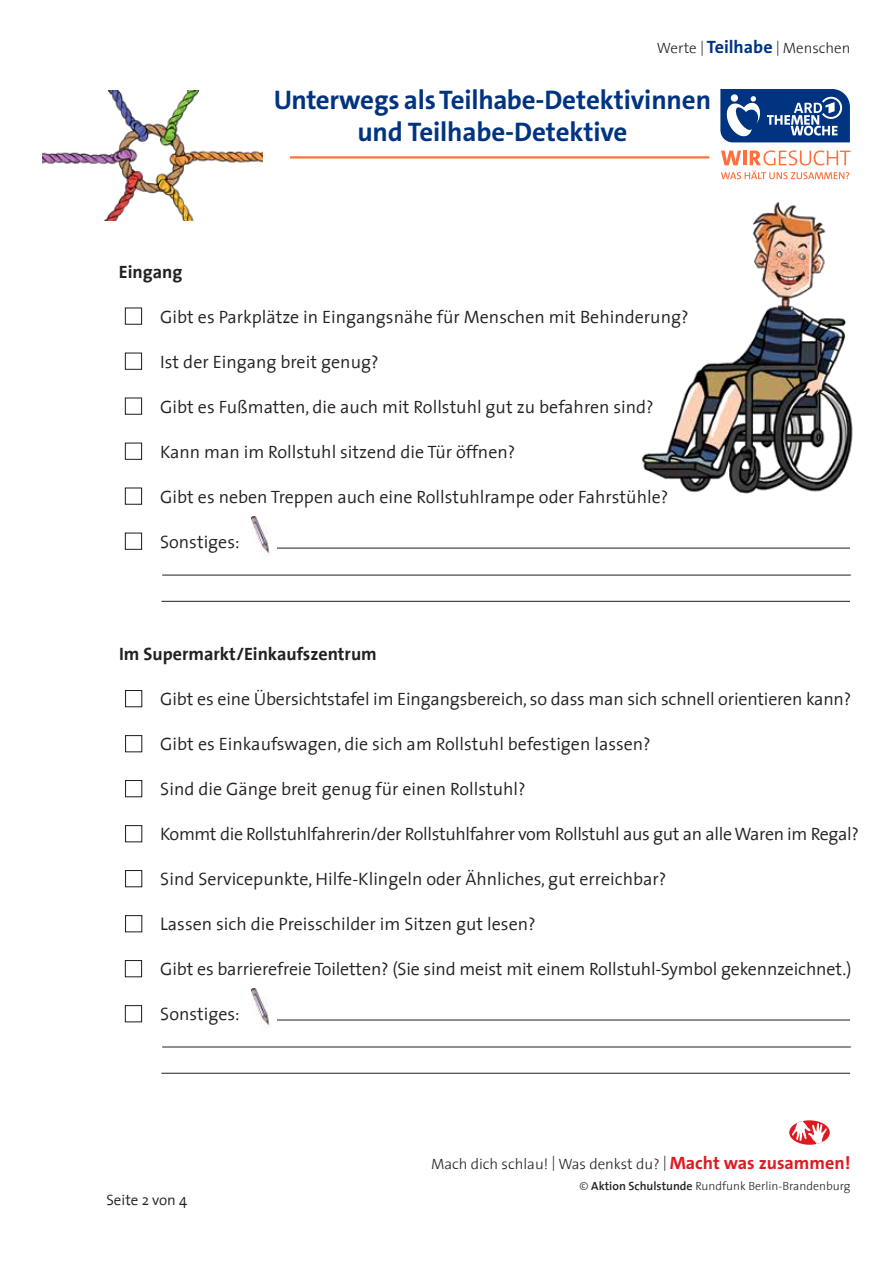
<style>
.page{position:relative;width:893px;height:1263px;background:#fff}
.page>*{position:absolute;margin:0;border:0;box-sizing:border-box;transform-origin:0 0}
.t1{font:700 27px/32.4px "The Sans C5";letter-spacing:-.005em;color:#003480;text-align:center}
.t2{font:300 18px "The Sans 4";color:#241f21}
.t3{font:300 18px "The Sans 4";letter-spacing:-.02em;color:#241f21}
.t4{font:700 18px "The Sans 7";color:#241f21}
.t5{font:300 15px "The Sans 3";color:#241f21}
.t6{font:300 15px "The Sans 4";color:#231f20}
.t7{font:300 12px "The Sans 3";color:#241f21}
.s1{font-family:"The Sans C5";font-weight:700;font-size:18px;color:#003480}
.s2{font-family:"The Sans C5";font-weight:700;font-size:18px;color:#de1a21}
.s3{font-family:"The Sans 6";font-weight:600}
</style>
<div class="page">
<hr style="left:290px;top:156px;width:419px;height:3px;background:#ff703e">
<svg style="left:789px;top:1120px;width:41px;height:25px"></svg>
<svg style="left:792px;top:1120px;width:35px;height:25px"></svg>
<svg style="left:721px;top:150px;width:129px;height:29px"></svg>
<svg style="left:720px;top:89px;width:130px;height:53px;background:#38609c"></svg>
<img style="left:43px;top:90px;width:219px;height:130px">
<hr style="left:256px;top:548px;width:594px;height:1px;background:#231f20">
<div style="left:248px;top:517px;width:29px;height:40px;background:#fff"></div>
<img style="left:252px;top:517px;width:18px;height:39px">
<hr style="left:256px;top:1020px;width:594px;height:1px;background:#231f20">
<div style="left:248px;top:988px;width:29px;height:41px;background:#fff"></div>
<img style="left:252px;top:988px;width:18px;height:40px">
<hr style="left:162px;top:575px;width:689px;height:1px;background:#231f20">
<hr style="left:162px;top:1046px;width:689px;height:1px;background:#231f20">
<hr style="left:161px;top:601px;width:689px;height:1px;background:#231f20">
<hr style="left:161px;top:1073px;width:689px;height:1px;background:#231f20">
<div style="left:125px;top:308px;width:17px;height:17px;border:1px solid #1c1c1c"></div>
<div style="left:125px;top:353px;width:17px;height:17px;border:1px solid #1c1c1c"></div>
<div style="left:125px;top:690px;width:17px;height:17px;border:1px solid #1c1c1c"></div>
<div style="left:125px;top:735px;width:17px;height:17px;border:1px solid #1c1c1c"></div>
<div style="left:125px;top:398px;width:17px;height:17px;border:1px solid #1c1c1c"></div>
<div style="left:125px;top:443px;width:17px;height:17px;border:1px solid #1c1c1c"></div>
<div style="left:125px;top:780px;width:17px;height:17px;border:1px solid #1c1c1c"></div>
<div style="left:125px;top:825px;width:17px;height:17px;border:1px solid #1c1c1c"></div>
<div style="left:125px;top:488px;width:17px;height:17px;border:1px solid #1c1c1c"></div>
<div style="left:125px;top:533px;width:17px;height:17px;border:1px solid #1c1c1c"></div>
<div style="left:125px;top:870px;width:17px;height:17px;border:1px solid #1c1c1c"></div>
<div style="left:125px;top:915px;width:17px;height:17px;border:1px solid #1c1c1c"></div>
<div style="left:125px;top:960px;width:17px;height:17px;border:1px solid #1c1c1c"></div>
<div style="left:125px;top:1005px;width:17px;height:17px;border:1px solid #1c1c1c"></div>
<img style="left:641px;top:202px;width:212px;height:292px">
<p class="t5" style="left:657px;top:36px;width:195px">Werte | <span class="s1">Teilhabe</span> | Menschen</p>
<h1 class="t1" style="left:274px;top:84px;width:439px">Unterwegs als Teilhabe-Detektivinnen und Teilhabe-Detektive</h1>
<p class="t4" style="left:119px;top:256px;width:65px">Eingang</p>
<p class="t2" style="left:160px;top:302px;width:530px">Gibt es Parkplätze in Eingangsnähe für Menschen mit Behinderung?</p>
<p class="t2" style="left:160px;top:347px;width:220px">Ist der Eingang breit genug?</p>
<p class="t2" style="left:160px;top:392px;width:495px">Gibt es Fußmatten, die auch mit Rollstuhl gut zu befahren sind?</p>
<p class="t2" style="left:160px;top:437px;width:357px">Kann man im Rollstuhl sitzend die Tür öffnen?</p>
<p class="t2" style="left:160px;top:482px;width:510px">Gibt es neben Treppen auch eine Rollstuhlrampe oder Fahrstühle?</p>
<p class="t2" style="left:160px;top:527px;width:81px">Sonstiges:</p>
<p class="t4" style="left:119px;top:639px;width:259px">Im Supermarkt/Einkaufszentrum</p>
<p class="t2" style="left:160px;top:684px;width:692px">Gibt es eine Übersichtstafel im Eingangsbereich, so dass man sich schnell orientieren kann?</p>
<p class="t2" style="left:160px;top:729px;width:492px">Gibt es Einkaufswagen, die sich am Rollstuhl befestigen lassen?</p>
<p class="t2" style="left:160px;top:774px;width:367px">Sind die Gänge breit genug für einen Rollstuhl?</p>
<p class="t3" style="left:160px;top:819px;width:700px">Kommt die Rollstuhlfahrerin/der Rollstuhlfahrer vom Rollstuhl aus gut an alle Waren im Regal?</p>
<p class="t2" style="left:160px;top:864px;width:508px">Sind Servicepunkte, Hilfe-Klingeln oder Ähnliches, gut erreichbar?</p>
<p class="t2" style="left:160px;top:909px;width:377px">Lassen sich die Preisschilder im Sitzen gut lesen?</p>
<p class="t2" style="left:160px;top:954px;width:693px">Gibt es barrierefreie Toiletten? (Sie sind meist mit einem Rollstuhl-Symbol gekennzeichnet.)</p>
<p class="t2" style="left:160px;top:999px;width:81px">Sonstiges:</p>
<p class="t6" style="left:106px;top:1188px;width:82px">Seite 2 von 4</p>
<p class="t5" style="left:431px;top:1151px;width:421px">Mach dich schlau! | Was denkst du? | <span class="s2">Macht was zusammen!</span></p>
<p class="t7" style="left:580px;top:1176px;width:272px">© <span class="s3">Aktion Schulstunde</span> Rundfunk Berlin-Brandenburg</p>
</div>
